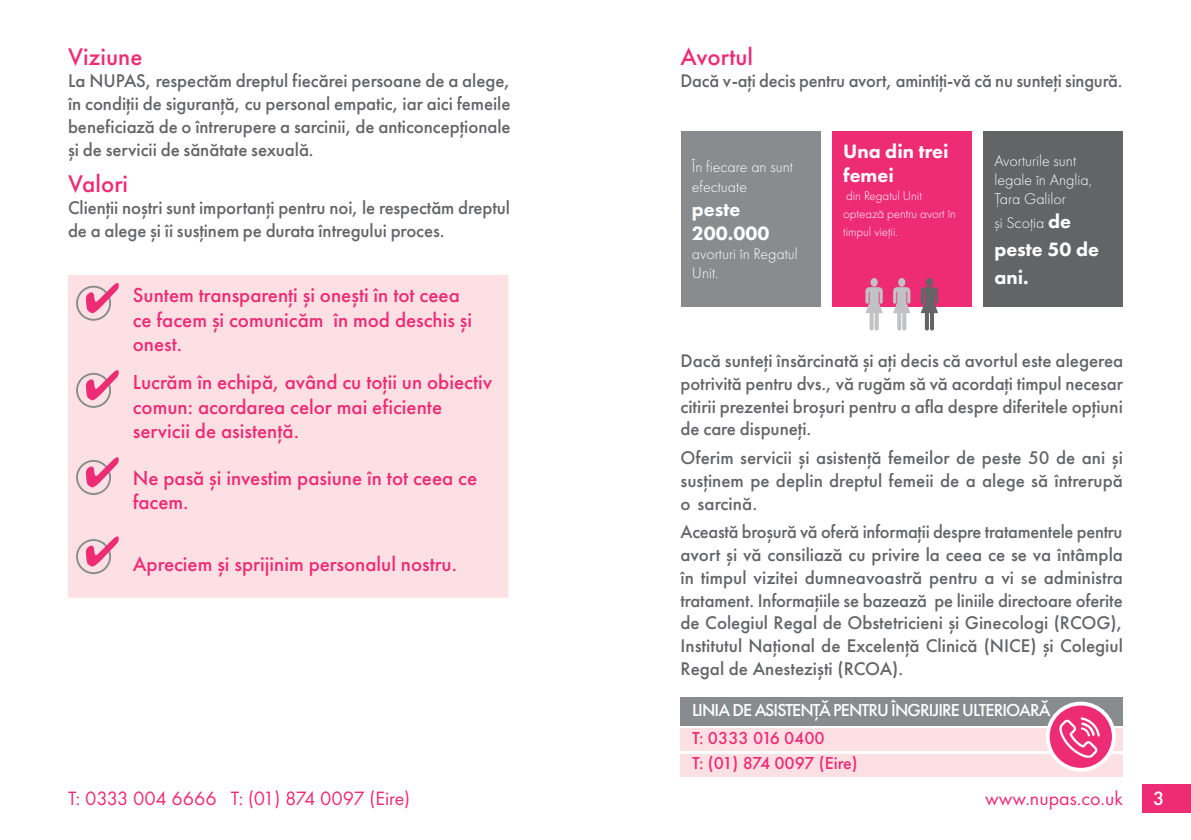
<style>
.page{position:relative;width:1191px;height:840px;background:#fff}
.page>*{position:absolute;margin:0;border:0;box-sizing:border-box;transform-origin:0 0}
.t1{font:500 25px "Futura PT";color:#ee2b75}
.t2{font:500 21px/24.2px "Futura PT";color:#ee2b75}
.t3{font:20px "Futura PT";color:#ee2b75}
.t4{font:800 20px/24px "Futura PT";color:#fff}
.t5{font:500 20px "Futura PT";color:#fff}
.t6{font:500 19px/22.8px "Futura PT";letter-spacing:-.005em;color:#636466;text-align:justify}
.t7{font:500 18px "Futura PT";letter-spacing:-.05em;color:#fff}
.t8{font:500 18px "Futura PT";letter-spacing:-.03em;color:#ee2b75}
.t9{font:500 18px "Futura PT";color:#ee2b75}
.t10{font:300 16px/19.2px "Futura PT";color:#fff}
.t11{font:300 13px/18px "Futura PT";color:#fff}
.s1{font-weight:800;font-size:20px}
</style>
<div class="page">
<div style="left:1142px;top:783px;width:49px;height:29px;background:#ee2b75"></div>
<div style="left:680px;top:696px;width:443px;height:29px;background:#898c8e"></div>
<div style="left:680px;top:727px;width:443px;height:23px;background:#fde0e3"></div>
<div style="left:680px;top:753px;width:443px;height:23px;background:#fde0e3"></div>
<svg style="left:1047px;top:703px;width:66px;height:66px;background:#f04a89"></svg>
<div style="left:1045px;top:701px;width:70px;height:70px;border:4px solid #fff;border-radius:50%"></div>
<svg style="left:1059px;top:716px;width:41px;height:41px;background:#f15d95"></svg>
<div style="left:680px;top:131px;width:140px;height:176px;background:#898c8e"></div>
<div style="left:831px;top:131px;width:140px;height:176px;background:#ee2b75"></div>
<div style="left:983px;top:131px;width:140px;height:176px;background:#636466"></div>
<div style="left:68px;top:275px;width:440px;height:322px;background:#fde0e3"></div>
<div style="left:77px;top:286px;width:33px;height:33px;background:#fde0e3;border-radius:50%"></div>
<div style="left:76px;top:285px;width:35px;height:35px;border:2px solid #898c8e;border-radius:50%"></div>
<svg style="left:86px;top:283px;width:33px;height:30px"></svg>
<div style="left:77px;top:373px;width:33px;height:33px;background:#fde0e3;border-radius:50%"></div>
<div style="left:76px;top:372px;width:35px;height:35px;border:2px solid #898c8e;border-radius:50%"></div>
<svg style="left:86px;top:370px;width:33px;height:30px"></svg>
<svg style="left:77px;top:460px;width:33px;height:33px"></svg>
<div style="left:76px;top:459px;width:35px;height:35px;border:2px solid #898c8e;border-radius:50%"></div>
<svg style="left:86px;top:457px;width:33px;height:30px"></svg>
<svg style="left:77px;top:539px;width:33px;height:34px"></svg>
<div style="left:76px;top:538px;width:35px;height:35px;border:2px solid #898c8e;border-radius:50%"></div>
<svg style="left:86px;top:536px;width:33px;height:30px"></svg>
<svg style="left:920px;top:278px;width:18px;height:52px"></svg>
<svg style="left:893px;top:278px;width:17px;height:52px"></svg>
<svg style="left:865px;top:278px;width:18px;height:52px"></svg>
<h1 class="t1" style="left:68px;top:41px;width:76px">Viziune</h1>
<p class="t6" style="left:68px;top:70px;width:444px">La NUPAS, respectăm dreptul fiecărei persoane de a alege, în condiţii de siguranţă, cu personal empatic, iar aici femeile beneficiază de o întrerupere a sarcinii, de anticoncepţionale şi de servicii de sănătate sexuală.</p>
<h1 class="t1" style="left:68px;top:168px;width:62px">Valori</h1>
<p class="t6" style="left:68px;top:197px;width:443px">Clienţii noştri sunt importanţi pentru noi, le respectăm dreptul de a alege şi îi susţinem pe durata întregului proces.</p>
<p class="t2" style="left:133px;top:283px;width:341px">Suntem transparenţi şi oneşti în tot ceea ce facem şi comunicăm în mod deschis şi onest.</p>
<p class="t2" style="left:133px;top:370px;width:361px">Lucrăm în echipă, având cu toţii un obiectiv comun: acordarea celor mai eficiente servicii de asistenţă.</p>
<p class="t2" style="left:133px;top:465px;width:346px">Ne pasă şi investim pasiune în tot ceea ce facem.</p>
<p class="t2" style="left:133px;top:551px;width:326px">Apreciem şi sprijinim personalul nostru.</p>
<h1 class="t1" style="left:680px;top:41px;width:74px">Avortul</h1>
<p class="t6" style="left:680px;top:70px;width:443px">Dacă v-aţi decis pentru avort, amintiţi-vă că nu sunteţi singură.</p>
<p class="t10" style="left:692px;top:158px;width:103px">În fiecare an sunt efectuate</p>
<p class="t4" style="left:692px;top:197px;width:79px">peste<br>200.000</p>
<p class="t10" style="left:692px;top:244px;width:107px">avorturi în Regatul<br>Unit.</p>
<p class="t4" style="left:843px;top:139px;width:107px">Una din trei femei</p>
<p class="t11" style="left:843px;top:187px;width:114px">din Regatul Unit optează pentru avort în timpul vieţii.</p>
<p class="t10" style="left:994px;top:151px;width:99px">Avorturile sunt legale în Anglia,<br>Țara Galilor</p>
<p class="t10" style="left:994px;top:214px;width:78px">și Scoţia <span class="s1">de</span></p>
<p class="t4" style="left:994px;top:236px;width:106px;line-height:28px">peste 50 de ani.</p>
<p class="t6" style="left:680px;top:349px;width:444px">Dacă sunteţi însărcinată şi aţi decis că avortul este alegerea potrivită pentru dvs., vă rugăm să vă acordaţi timpul necesar citirii prezentei broşuri pentru a afla despre diferitele opţiuni de care dispuneţi.</p>
<p class="t6" style="left:680px;top:446px;width:444px">Oferim servicii şi asistenţă femeilor de peste 50 de ani şi susţinem pe deplin dreptul femeii de a alege să întrerupă o sarcină.</p>
<p class="t6" style="left:680px;top:520px;width:444px">Această broşură vă oferă informaţii despre tratamentele pentru avort şi vă consiliază cu privire la ceea ce se va întâmpla în timpul vizitei dumneavoastră pentru a vi se administra tratament. Informaţiile se bazează pe liniile directoare oferite de Colegiul Regal de Obstetricieni şi Ginecologi (RCOG), Institutul Naţional de Excelenţă Clinică (NICE) şi Colegiul Regal de Anestezişti (RCOA).</p>
<p class="t7" style="left:692px;top:699px;width:360px">LINIA DE ASISTENȚĂ PENTRU ÎNGRIJIRE ULTERIOARĂ</p>
<p class="t9" style="left:692px;top:726px;width:134px">T: 0333 016 0400</p>
<p class="t8" style="left:692px;top:751px;width:167px">T: (01) 874 0097 (Eire)</p>
<p class="t3" style="left:68px;top:790px;width:344px">T: 0333 004 6666 T: (01) 874 0097 (Eire)</p>
<p class="t5" style="left:1153px;top:786px;width:13px">3</p>
<p class="t3" style="left:985px;top:790px;width:139px">www.nupas.co.uk</p>
</div>
